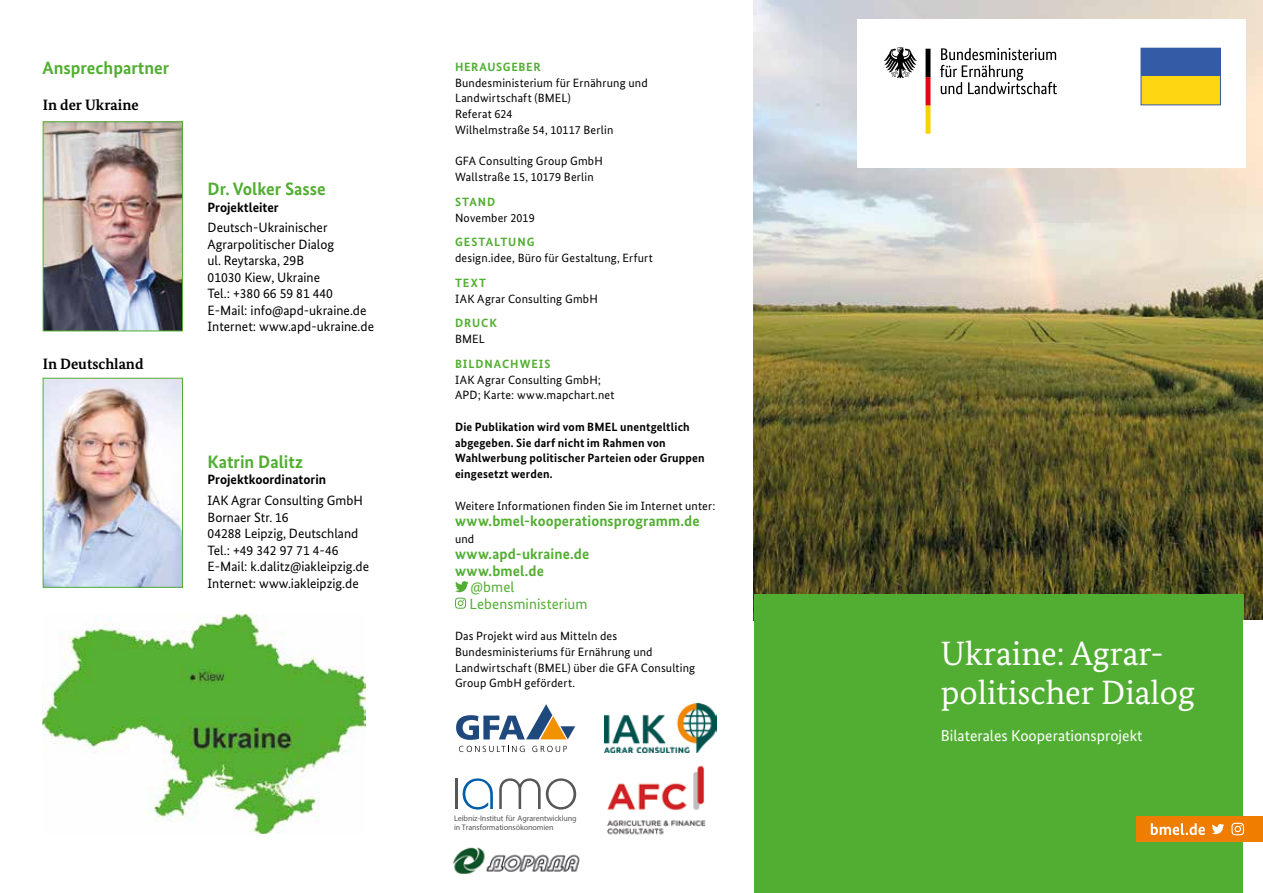
<style>
.page{position:relative;width:1263px;height:893px;background:#fff}
.page>*{position:absolute;margin:0;border:0;box-sizing:border-box;transform-origin:0 0}
.t1{font:33.75px/38.2px "Bundes Serif";color:#fff}
.t2{font:700 18px "Bundes Sans";color:#52ae32}
.t3{font:15.75px "Bundes Sans";color:#fff}
.t4{font:700 15px/16.5px "Bundes Sans";letter-spacing:.01em;color:#52ae32}
.t5{font:700 15px "Bundes Serif";color:#000}
.t6{font:15px/16.5px "Bundes Sans";letter-spacing:.005em;color:#52ae32}
.t7{font:13.5px/16.5px "Bundes Sans";color:#000}
.t8{font:700 13.5px "Bundes Sans";color:#000}
.t9{font:12px/15.8px "Bundes Sans";letter-spacing:.015em;color:#000}
.t10{font:700 12px/15.8px "Bundes Sans";letter-spacing:.015em;color:#000}
.t11{font:700 12px "Bundes Sans";letter-spacing:.08em;color:#52ae32}
.t12{font:700 12px "Bundes Sans";letter-spacing:.055em;color:#52ae32}
.t13{font:8.1px/9.6px "Myriad Pro";letter-spacing:-.01em;color:#575756}
</style>
<div class="page">
<img style="left:754px;top:0;width:509px;height:620px">
<div style="left:838px;top:594px;width:406px;height:299px;background:#52ae32"></div>
<div style="left:857px;top:19px;width:388px;height:148px;background:#fff"></div>
<div style="left:754px;top:594px;width:84px;height:299px;background:#52ae32"></div>
<svg style="left:455px;top:581px;width:14px;height:11px"></svg>
<svg style="left:455px;top:598px;width:11px;height:11px"></svg>
<div style="left:1141px;top:48px;width:79px;height:57px;background:#335ba6"></div>
<div style="left:1141px;top:77px;width:79px;height:28px;background:#ffd611"></div>
<div style="left:1141px;top:48px;width:80px;height:57px;border:1px solid #335ba6"></div>
<img style="left:45px;top:123px;width:136px;height:206px">
<div style="left:43px;top:121px;width:140px;height:210px;border:1px solid #52ae32"></div>
<img style="left:45px;top:380px;width:136px;height:206px">
<div style="left:43px;top:378px;width:140px;height:210px;border:1px solid #52ae32"></div>
<img style="left:43px;top:615px;width:322px;height:219px">
<svg style="left:940px;top:48px;width:117px;height:46px"></svg>
<svg style="left:884px;top:47px;width:33px;height:31px"></svg>
<svg style="left:925px;top:49px;width:5px;height:85px"></svg>
<div style="left:1136px;top:816px;width:127px;height:26px;background:#ef7d00"></div>
<svg style="left:1231px;top:823px;width:13px;height:12px"></svg>
<svg style="left:1212px;top:824px;width:12px;height:10px"></svg>
<svg style="left:1151px;top:823px;width:54px;height:12px"></svg>
<img style="left:605px;top:703px;width:111px;height:49px">
<svg style="left:459px;top:746px;width:66px;height:6px"></svg>
<svg style="left:532px;top:746px;width:35px;height:6px"></svg>
<svg style="left:456px;top:704px;width:119px;height:36px"></svg>
<svg style="left:499px;top:778px;width:77px;height:31px"></svg>
<svg style="left:463px;top:778px;width:30px;height:31px"></svg>
<hr style="left:455px;top:779px;width:3px;height:30px;background:#575756">
<img style="left:453px;top:847px;width:127px;height:27px">
<img style="left:607px;top:765px;width:99px;height:70px">
<h2 class="t2" style="left:43px;top:57px;width:128px">Ansprechpartner</h2>
<p class="t5" style="left:43px;top:96px;width:97px">In der Ukraine</p>
<p class="t5" style="left:43px;top:354px;width:102px">In Deutschland</p>
<h2 class="t2" style="left:208px;top:178px;width:120px">Dr. Volker Sasse</h2>
<p class="t8" style="left:208px;top:199px;width:73px">Projektleiter</p>
<p class="t7" style="left:208px;top:219px;width:168px">Deutsch-Ukrainischer<br>Agrarpolitischer Dialog<br>ul. Reytarska, 29B<br>01030 Kiew, Ukraine<br>Tel.: +380 66 59 81 440<br>E-Mail: info@apd-ukraine.de<br>Internet: www.apd-ukraine.de</p>
<h2 class="t2" style="left:208px;top:451px;width:97px">Katrin Dalitz</h2>
<p class="t8" style="left:208px;top:472px;width:120px">Projektkoordinatorin</p>
<p class="t7" style="left:208px;top:492px;width:163px">IAK Agrar Consulting GmbH<br>Bornaer Str. 16<br>04288 Leipzig, Deutschland<br>Tel.: +49 342 97 71 4-46<br>E-Mail: k.dalitz@iakleipzig.de<br>Internet: www.iakleipzig.de</p>
<p class="t12" style="left:455px;top:59px;width:87px">HERAUSGEBER</p>
<p class="t9" style="left:455px;top:75px;width:194px">Bundesministerium für Ernährung und<br>Landwirtschaft (BMEL)<br>Referat 624<br>Wilhelmstraße 54, 10117 Berlin</p>
<p class="t9" style="left:455px;top:153px;width:149px">GFA Consulting Group GmbH<br>Wallstraße 15, 10179 Berlin</p>
<p class="t11" style="left:455px;top:194px;width:42px">STAND</p>
<p class="t9" style="left:455px;top:210px;width:81px">November 2019</p>
<p class="t11" style="left:455px;top:235px;width:81px">GESTALTUNG</p>
<p class="t9" style="left:455px;top:250px;width:199px">design.idee, Büro für Gestaltung, Erfurt</p>
<p class="t11" style="left:455px;top:275px;width:32px">TEXT</p>
<p class="t9" style="left:455px;top:291px;width:144px">IAK Agrar Consulting GmbH</p>
<p class="t11" style="left:455px;top:316px;width:43px">DRUCK</p>
<p class="t9" style="left:455px;top:331px;width:31px">BMEL</p>
<p class="t11" style="left:455px;top:356px;width:97px">BILDNACHWEIS</p>
<p class="t9" style="left:455px;top:372px;width:161px">IAK Agrar Consulting GmbH;<br>APD; Karte: www.mapchart.net</p>
<p class="t10" style="left:455px;top:419px;width:251px">Die Publikation wird vom BMEL unentgeltlich abgegeben. Sie darf nicht im Rahmen von Wahlwerbung politischer Parteien oder Gruppen eingesetzt werden.</p>
<p class="t9" style="left:455px;top:497px;width:262px">Weitere Informationen finden Sie im Internet unter:</p>
<p class="t4" style="left:455px;top:513px;width:246px">www.bmel-kooperationsprogramm.de</p>
<p class="t9" style="left:455px;top:531px;width:21px">und</p>
<p class="t4" style="left:455px;top:546px;width:136px">www.apd-ukraine.de www.bmel.de</p>
<p class="t6" style="left:469px;top:579px;width:120px">@bmel<br>Lebensministerium</p>
<p class="t9" style="left:455px;top:628px;width:242px">Das Projekt wird aus Mitteln des Bundesministeriums für Ernährung und Landwirtschaft (BMEL) über die GFA Consulting Group GmbH gefördert.</p>
<p class="t13" style="left:454px;top:813px;width:124px">Leibniz-Institut für Agrarentwicklung in Transformationsökonomien</p>
<h1 class="t1" style="left:941px;top:634px;width:256px">Ukraine: Agrar&shy;politischer Dialog</h1>
<h3 class="t3" style="left:941px;top:726px;width:203px">Bilaterales Kooperationsprojekt</h3>
</div>
